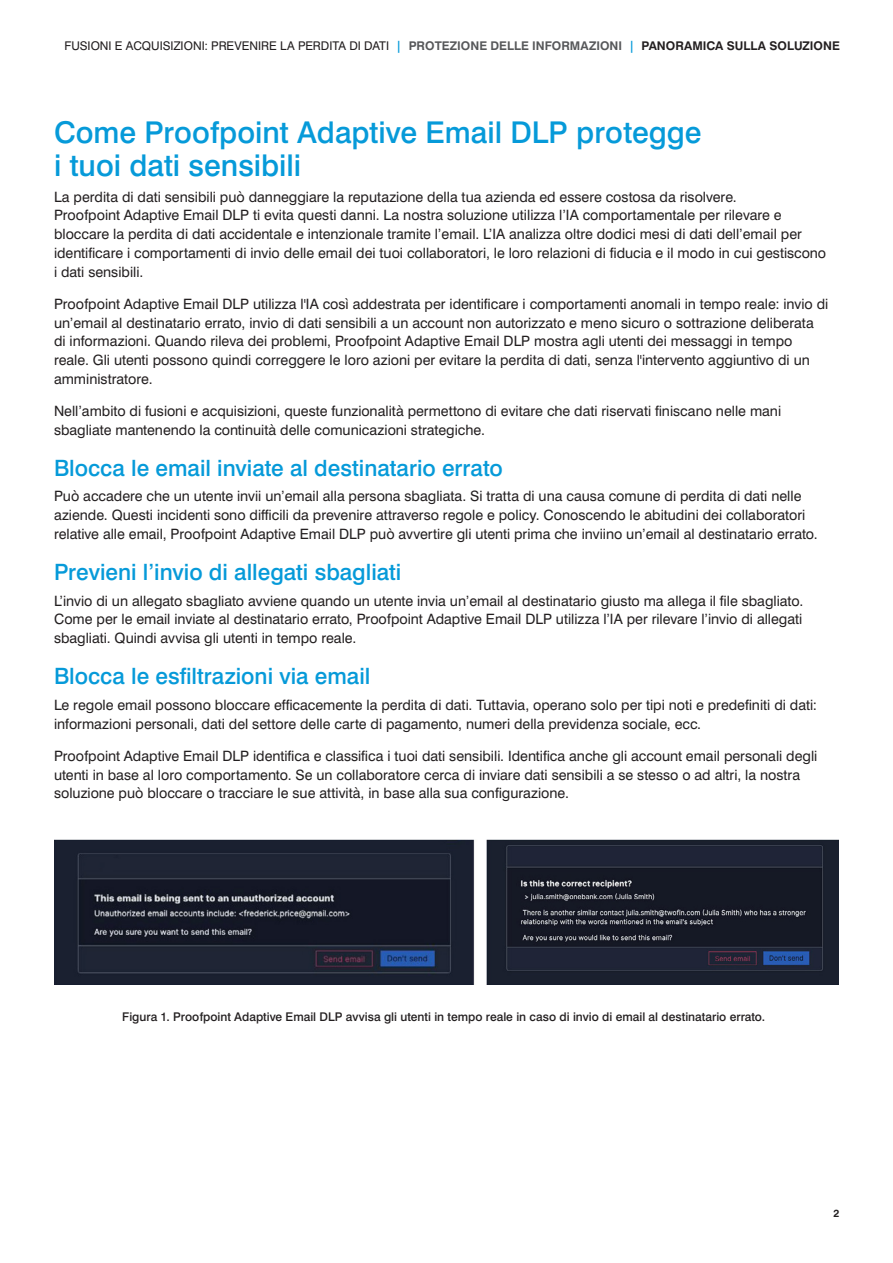
<style>
.page{position:relative;width:893px;height:1263px;background:#fff}
.page>*{position:absolute;margin:0;border:0;box-sizing:border-box;transform-origin:0 0}
.t1{font:500 30px/33px "Swiss 721 BT";color:#069ad9}
.t2{font:500 22.5px "Swiss 721 BT";color:#069ad9}
.t3{font:14.25px/18.8px "Swiss 721 BT";color:#231f20}
.t4{font:500 12px "Swiss 721 BT";color:#231f20}
.t5{font:12px "Swiss 721 BT";color:#231f20}
.t6{font:700 10.5px "Swiss 721 BT";color:#231f20}
.s1{font-weight:700;color:#069ad9}
.s2{font-weight:700;color:#57585a}
.s3{font-weight:700}
</style>
<div class="page">
<img style="left:54px;top:839px;width:785px;height:146px">
<p class="t5" style="left:64px;top:38px;width:777px">FUSIONI E ACQUISIZIONI: PREVENIRE LA PERDITA DI DATI <span class="s1">|</span> <span class="s2">PROTEZIONE DELLE INFORMAZIONI</span> <span class="s1">|</span> <span class="s3">PANORAMICA SULLA SOLUZIONE</span></p>
<h1 class="t1" style="left:54px;top:116px;width:649px">Come Proofpoint Adaptive Email DLP protegge i tuoi dati sensibili</h1>
<p class="t3" style="left:54px;top:187px;width:774px">La perdita di dati sensibili può danneggiare la reputazione della tua azienda ed essere costosa da risolvere.<br>Proofpoint Adaptive Email DLP ti evita questi danni. La nostra soluzione utilizza l’IA comportamentale per rilevare e bloccare la perdita di dati accidentale e intenzionale tramite l’email. L’IA analizza oltre dodici mesi di dati dell’email per identificare i comportamenti di invio delle email dei tuoi collaboratori, le loro relazioni di fiducia e il modo in cui gestiscono i dati sensibili.</p>
<p class="t3" style="left:54px;top:294px;width:776px">Proofpoint Adaptive Email DLP utilizza l'IA così addestrata per identificare i comportamenti anomali in tempo reale: invio di un’email al destinatario errato, invio di dati sensibili a un account non autorizzato e meno sicuro o sottrazione deliberata di informazioni. Quando rileva dei problemi, Proofpoint Adaptive Email DLP mostra agli utenti dei messaggi in tempo reale. Gli utenti possono quindi correggere le loro azioni per evitare la perdita di dati, senza l'intervento aggiuntivo di un amministratore.</p>
<p class="t3" style="left:54px;top:401px;width:729px">Nell’ambito di fusioni e acquisizioni, queste funzionalità permettono di evitare che dati riservati finiscano nelle mani sbagliate mantenendo la continuità delle comunicazioni strategiche.</p>
<h2 class="t2" style="left:54px;top:454px;width:450px">Blocca le email inviate al destinatario errato</h2>
<p class="t3" style="left:54px;top:487px;width:765px">Può accadere che un utente invii un’email alla persona sbagliata. Si tratta di una causa comune di perdita di dati nelle aziende. Questi incidenti sono difficili da prevenire attraverso regole e policy. Conoscendo le abitudini dei collaboratori relative alle email, Proofpoint Adaptive Email DLP può avvertire gli utenti prima che inviino un’email al destinatario errato.</p>
<h2 class="t2" style="left:54px;top:558px;width:349px">Previeni l’invio di allegati sbagliati</h2>
<p class="t3" style="left:54px;top:591px;width:751px;text-align:justify">L’invio di un allegato sbagliato avviene quando un utente invia un’email al destinatario giusto ma allega il file sbagliato.<br>Come per le email inviate al destinatario errato, Proofpoint Adaptive Email DLP utilizza l’IA per rilevare l’invio di allegati sbagliati. Quindi avvisa gli utenti in tempo reale.</p>
<h2 class="t2" style="left:54px;top:663px;width:318px">Blocca le esfiltrazioni via email</h2>
<p class="t3" style="left:54px;top:695px;width:764px">Le regole email possono bloccare efficacemente la perdita di dati. Tuttavia, operano solo per tipi noti e predefiniti di dati: informazioni personali, dati del settore delle carte di pagamento, numeri della previdenza sociale, ecc.</p>
<p class="t3" style="left:54px;top:746px;width:765px">Proofpoint Adaptive Email DLP identifica e classifica i tuoi dati sensibili. Identifica anche gli account email personali degli utenti in base al loro comportamento. Se un collaboratore cerca di inviare dati sensibili a se stesso o ad altri, la nostra soluzione può bloccare o tracciare le sue attività, in base alla sua configurazione.</p>
<p class="t4" style="left:122px;top:1009px;width:644px">Figura 1. Proofpoint Adaptive Email DLP avvisa gli utenti in tempo reale in caso di invio di email al destinatario errato.</p>
<p class="t6" style="left:833px;top:1207px;width:7px">2</p>
</div>
